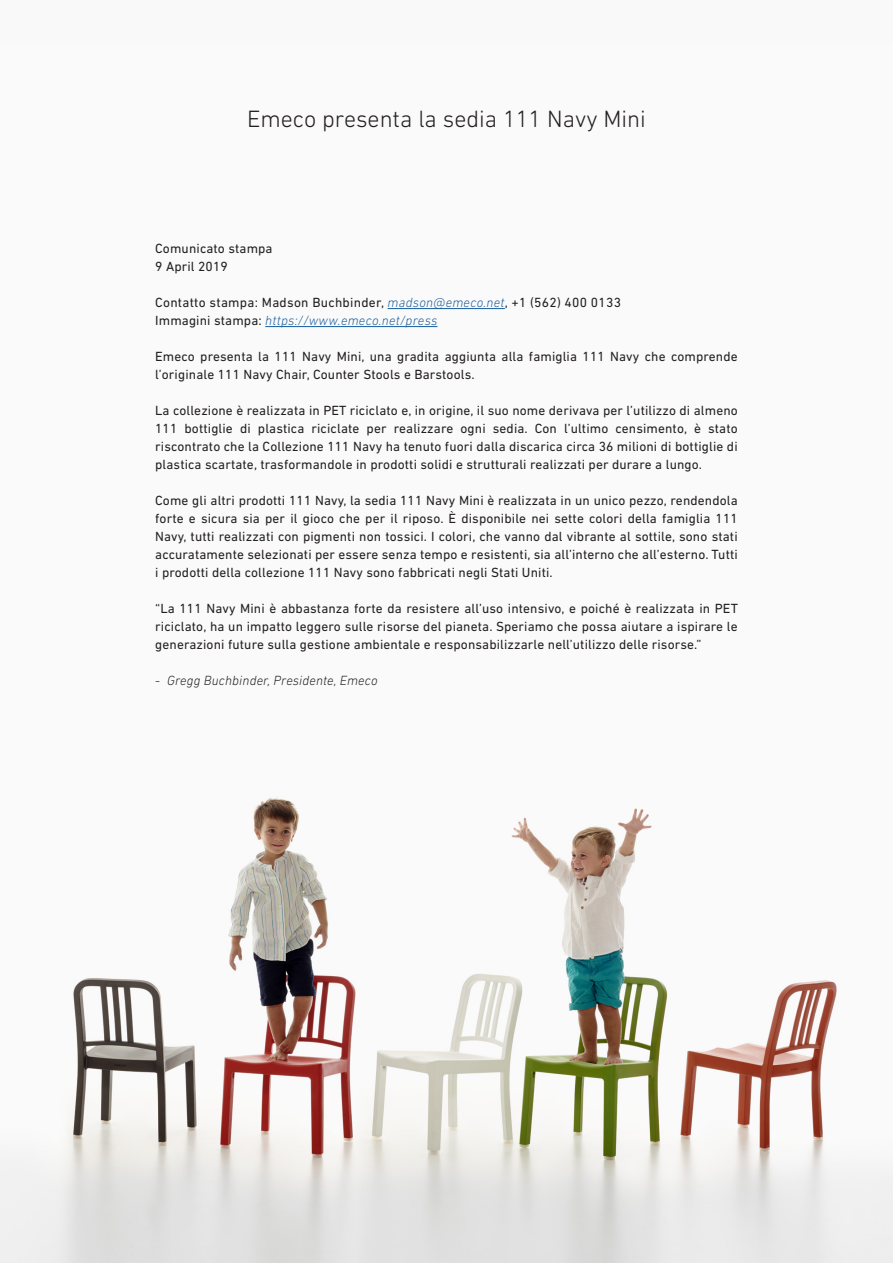
<style>
.page{position:relative;width:893px;height:1263px;background:#fff}
.page>*{position:absolute;margin:0;border:0;box-sizing:border-box;transform-origin:0 0}
.t1{font:300 24px "DIN Next LT Pro";color:#231f20}
.t2{font:13.5px/18px "DIN Next LT Pro";letter-spacing:.01em;color:#231f20;text-align:justify}
.t3{font:italic 300 13.5px "DIN Next LT Pro";letter-spacing:.02em;color:#175d9e}
.t4{font:italic 300 13.5px "DIN Next LT Pro";letter-spacing:.01em;color:#231f20}
.s1{font-weight:300;font-style:italic;color:#175d9e}
.s2{font-weight:400;font-style:normal;color:#231f20}
.s3{font-style:normal}
</style>
<div class="page">
<img style="left:0;top:308px;width:893px;height:955px">
<hr style="left:388px;top:308px;width:117px;height:1px;background:#175d9e">
<hr style="left:265px;top:326px;width:172px;height:1px;background:#175d9e">
<p class="t1" style="left:247px;top:105px;width:400px">Emeco presenta la sedia 111 Navy Mini</p>
<p class="t2" style="left:155px;top:239px;width:119px">Comunicato stampa</p>
<p class="t2" style="left:155px;top:257px;width:74px">9 April 2019</p>
<p class="t2" style="left:155px;top:293px;width:467px">Contatto stampa: Madson Buchbinder, <span class="s1">madson@emeco.net</span>, +1 (562) 400 0133</p>
<p class="t3" style="left:155px;top:313px;width:284px"><span class="s2">Immagini stampa:</span> https://www.emeco.net/press</p>
<p class="t2" style="left:155px;top:347px;width:584px">Emeco presenta la 111 Navy Mini, una gradita aggiunta alla famiglia 111 Navy che comprende l’originale 111 Navy Chair, Counter Stools e Barstools.</p>
<p class="t2" style="left:155px;top:401px;width:584px">La collezione è realizzata in PET riciclato e, in origine, il suo nome derivava per l’utilizzo di almeno 111 bottiglie di plastica riciclate per realizzare ogni sedia. Con l’ultimo censimento, è stato riscontrato che la Collezione 111 Navy ha tenuto fuori dalla discarica circa 36 milioni di bottiglie di plastica scartate, trasformandole in prodotti solidi e strutturali realizzati per durare a lungo.</p>
<p class="t2" style="left:155px;top:491px;width:584px">Come gli altri prodotti 111 Navy, la sedia 111 Navy Mini è realizzata in un unico pezzo, rendendola forte e sicura sia per il gioco che per il riposo. È disponibile nei sette colori della famiglia 111<br>Navy, tutti realizzati con pigmenti non tossici. I colori, che vanno dal vibrante al sottile, sono stati accuratamente selezionati per essere senza tempo e resistenti, sia all’interno che all’esterno. Tutti i prodotti della collezione 111 Navy sono fabbricati negli Stati Uniti.</p>
<p class="t2" style="left:155px;top:599px;width:584px">“La 111 Navy Mini è abbastanza forte da resistere all’uso intensivo, e poiché è realizzata in PET riciclato, ha un impatto leggero sulle risorse del pianeta. Speriamo che possa aiutare a ispirare le generazioni future sulla gestione ambientale e responsabilizzarle nell’utilizzo delle risorse.”</p>
<p class="t4" style="left:155px;top:673px;width:224px"><span class="s3">-</span> Gregg Buchbinder, Presidente, Emeco</p>
</div>
